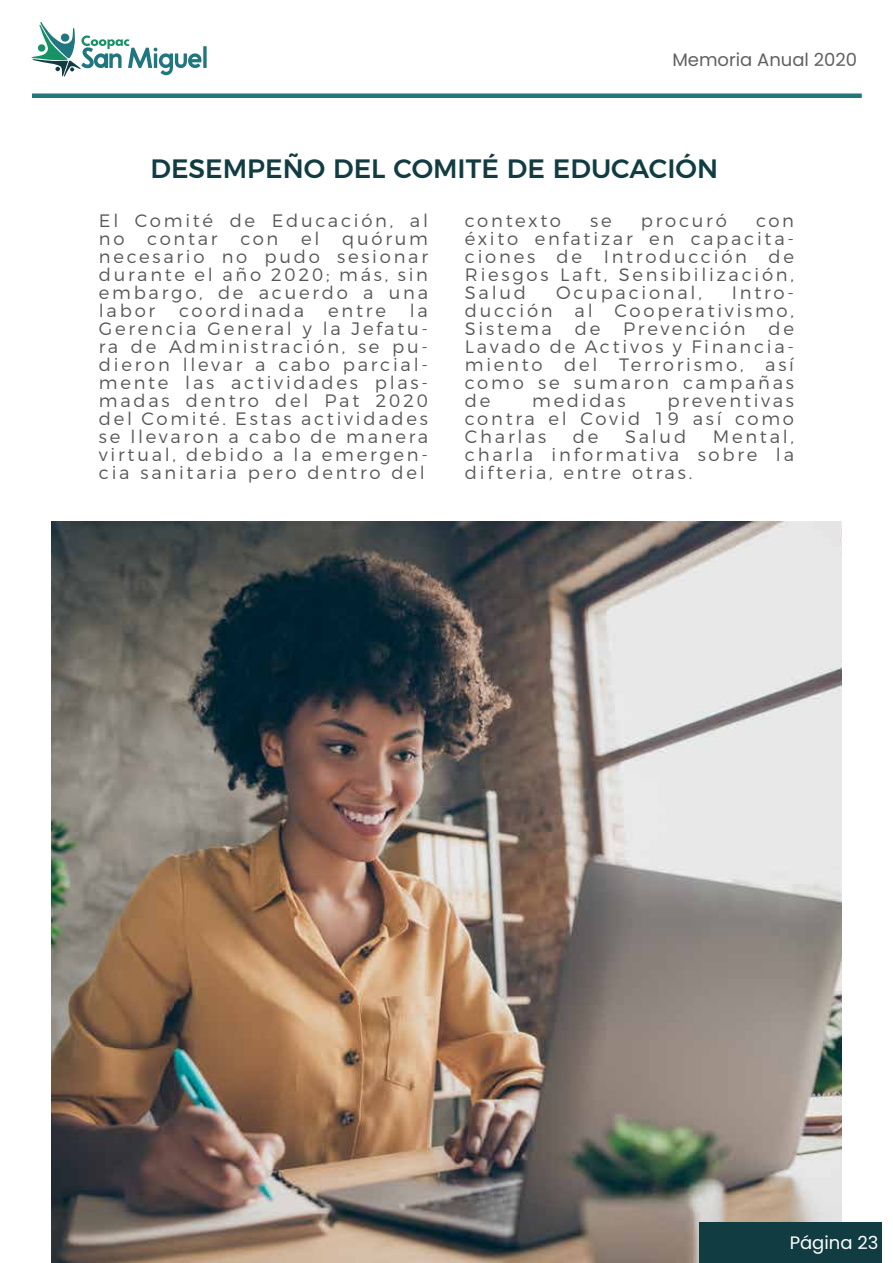
<style>
.page{position:relative;width:893px;height:1263px;background:#fff}
.page>*{position:absolute;margin:0;border:0;box-sizing:border-box;transform-origin:0 0}
.t1{font:500 26.55px "Montserrat";color:#113d42}
.t2{font:300 18px/18px "Montserrat";letter-spacing:.15em;color:#575756;text-align:justify}
.t3{font:18px "Poppins";color:#616161}
.t4{font:18px "Poppins";color:#fff}
</style>
<div class="page">
<img style="left:52px;top:522px;width:789px;height:741px">
<svg style="left:31px;top:22px;width:176px;height:55px"></svg>
<div style="left:699px;top:1222px;width:183px;height:41px;background:#113d42"></div>
<div style="left:32px;top:93px;width:830px;height:5px;background:#20777f"></div>
<p class="t3" style="left:672px;top:50px;width:186px">Memoria Anual 2020</p>
<h1 class="t1" style="left:150px;top:147px;width:569px">DESEMPEÑO DEL COMITÉ DE EDUCACIÓN</h1>
<p class="t2" style="left:99px;top:210px;width:331px">El Comité de Educación, al no</p>
<p class="t2" style="left:99px;top:228px;width:331px;text-indent:243px">quórum necesario no pudo sesionar durante el año 2020; más, sin embargo, de acuerdo a una labor</p>
<p class="t2" style="left:147px;top:228px;width:72px">contar</p>
<p class="t2" style="left:240px;top:228px;width:40px">con</p>
<p class="t2" style="left:301px;top:228px;width:20px">el</p>
<p class="t2" style="left:99px;top:300px;width:331px;text-indent:311px">la Gerencia General y la Jefatu&shy;ra de Administración, se pu&shy;dieron llevar a cabo parcial&shy;mente las actividades plas&shy;madas dentro del Pat 2020 del Comité. Estas actividades se llevaron a cabo de manera virtual, debido a la emergen&shy;cia sanitaria pero dentro del</p>
<p class="t2" style="left:179px;top:300px;width:127px">coordinada</p>
<p class="t2" style="left:328px;top:300px;width:59px">entre</p>
<p class="t2" style="left:465px;top:210px;width:98px">contexto</p>
<p class="t2" style="left:590px;top:210px;width:23px">se</p>
<p class="t2" style="left:641px;top:210px;width:87px">procuró</p>
<p class="t2" style="left:465px;top:210px;width:331px;text-indent:291px">con éxito enfatizar en capacita&shy;ciones de Introducción de Riesgos Laft, Sensibilización, Salud</p>
<p class="t2" style="left:556px;top:282px;width:147px">Ocupacional,</p>
<p class="t2" style="left:465px;top:282px;width:331px;text-indent:267px">Intro&shy;ducción al Cooperativismo, Sistema</p>
<p class="t2" style="left:575px;top:318px;width:27px">de</p>
<p class="t2" style="left:623px;top:318px;width:124px">Prevención</p>
<p class="t2" style="left:465px;top:318px;width:331px;text-indent:304px">de Lavado de Activos y Financia&shy;miento del Terrorismo, así como se sumaron campañas de</p>
<p class="t2" style="left:532px;top:390px;width:95px">medidas</p>
<p class="t2" style="left:465px;top:390px;width:331px;text-indent:202px">preventivas contra el Covid 19 así como Charlas</p>
<p class="t2" style="left:465px;top:426px;width:331px;text-indent:248px">Mental, charla informativa sobre la difteria, entre otras.</p>
<p class="t2" style="left:573px;top:426px;width:27px">de</p>
<p class="t2" style="left:625px;top:426px;width:63px">Salud</p>
<p class="t4" style="left:790px;top:1232px;width:90px">Página 23</p>
</div>
